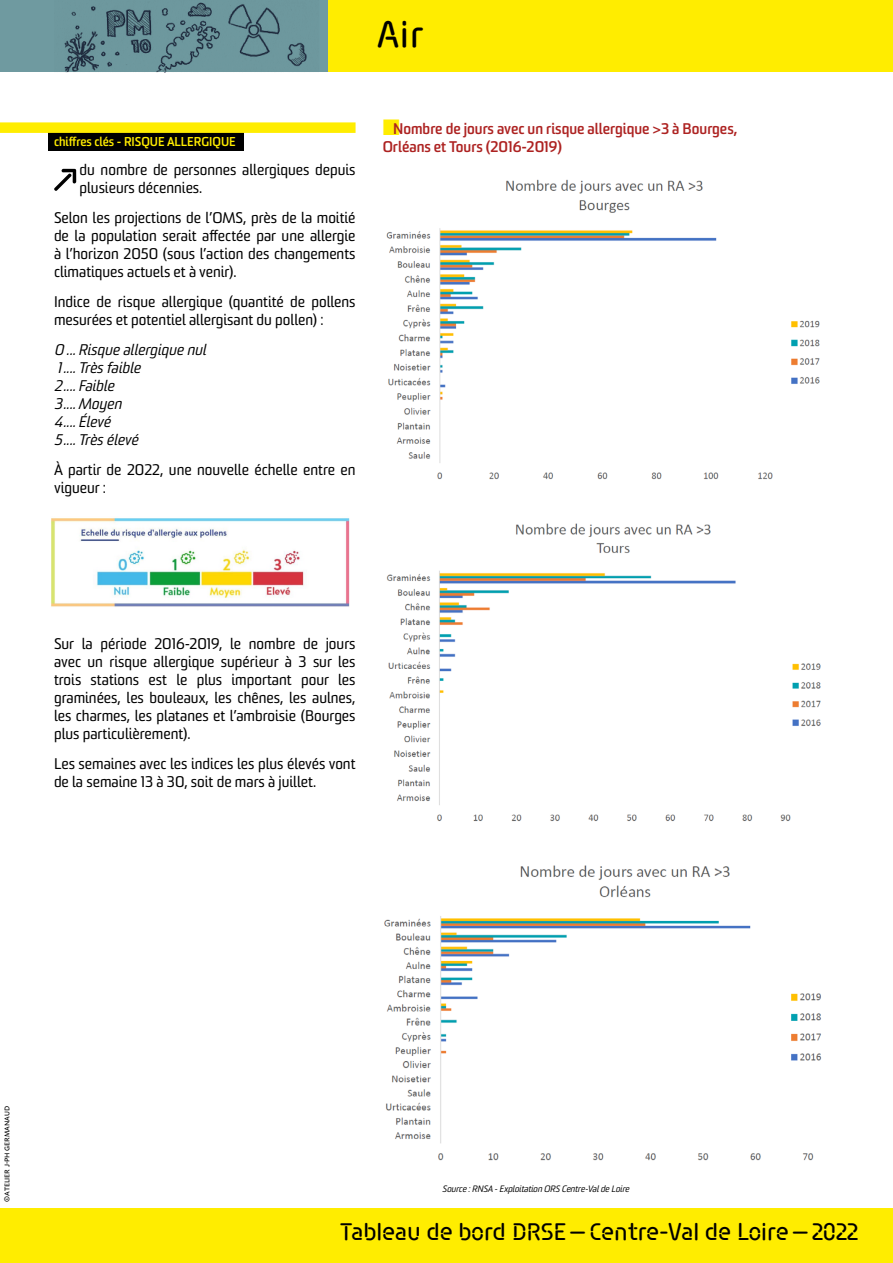
<style>
.page{position:relative;width:893px;height:1263px;background:#fff}
.page>*{position:absolute;margin:0;border:0;box-sizing:border-box;transform-origin:0 0}
.t1{font:39px "Siruca";color:#000}
.t2{font:25.5px "Siruca";letter-spacing:-.02em;color:#000}
.t3{font:15px/18px "Sommet";color:#000}
.t4{font:italic 15px/18px "Sommet";color:#000}
.t5{font:700 15px/18px "Sommet";color:#ad2221}
.t6{font:700 12.45px "Sommet";color:#ffed00}
.t7{font:italic 9px "Sommet";letter-spacing:-.01em;color:#000}
.t8{font:500 6.75px "Macho";color:#000}
.s1{color:#ffed00}
</style>
<div class="page">
<div style="left:0;top:1209px;width:893px;height:54px;background:#ffed00"></div>
<div style="left:327px;top:0;width:566px;height:72px;background:#ffed00"></div>
<div style="left:0;top:0;width:327px;height:72px;background:#6f9aa0"></div>
<img style="left:64px;top:2px;width:243px;height:70px">
<div style="left:48px;top:132px;width:196px;height:18px;background:#000"></div>
<div style="left:0;top:122px;width:356px;height:11px;background:#ffed00"></div>
<img style="left:386px;top:179px;width:434px;height:301px">
<img style="left:386px;top:523px;width:435px;height:298px">
<img style="left:384px;top:865px;width:438px;height:296px">
<img style="left:51px;top:518px;width:299px;height:89px">
<h1 class="t1" style="left:376px;top:13px;width:49px">Air</h1>
<p class="t6" style="left:54px;top:134px;width:183px">chiffres clés - RISQUE ALLERGIQUE</p>
<p class="t3" style="left:80px;top:160px;width:278px">du nombre de personnes allergiques depuis plusieurs décennies.</p>
<p class="t3" style="left:54px;top:208px;width:303px;text-align:justify">Selon les projections de l’OMS, près de la moitié de la population serait affectée par une allergie à l’horizon 2050 (sous l’action des changements climatiques actuels et à venir).</p>
<p class="t3" style="left:54px;top:292px;width:303px">Indice de risque allergique (quantité de pollens mesurées et potentiel allergisant du pollen) :</p>
<p class="t4" style="left:54px;top:340px;width:153px">0 ... Risque allergique nul<br>1.... Très faible<br>2.... Faible<br>3.... Moyen<br>4.... Élevé<br>5.... Très élevé</p>
<p class="t3" style="left:54px;top:460px;width:303px">À partir de 2022, une nouvelle échelle entre en vigueur :</p>
<p class="t5" style="left:383px;top:119px;width:356px"><span class="s1">■</span>Nombre de jours avec un risque allergique &gt;3 à Bourges,<br>Orléans et Tours (2016-2019)</p>
<p class="t3" style="left:54px;top:634px;width:303px;text-align:justify">Sur la période 2016-2019, le nombre de jours avec un risque allergique supérieur à 3 sur les trois stations est le plus important pour les graminées, les bouleaux, les chênes, les aulnes, les charmes, les platanes et l’ambroisie (Bourges plus particulièrement).</p>
<p class="t3" style="left:54px;top:754px;width:303px">Les semaines avec les indices les plus élevés vont de la semaine 13 à 30, soit de mars à juillet.</p>
<p class="t8" style="left:1px;top:1202px;width:97px;rotate:-90deg">©ATELIER J-PH GERMANAUD</p>
<p class="t7" style="left:442px;top:1183px;width:188px">Source : RNSA - Exploitation ORS Centre-Val de Loire</p>
<h2 class="t2" style="left:340px;top:1218px;width:520px">Tableau de bord DRSE — Centre-Val de Loire — 2022</h2>
</div>
